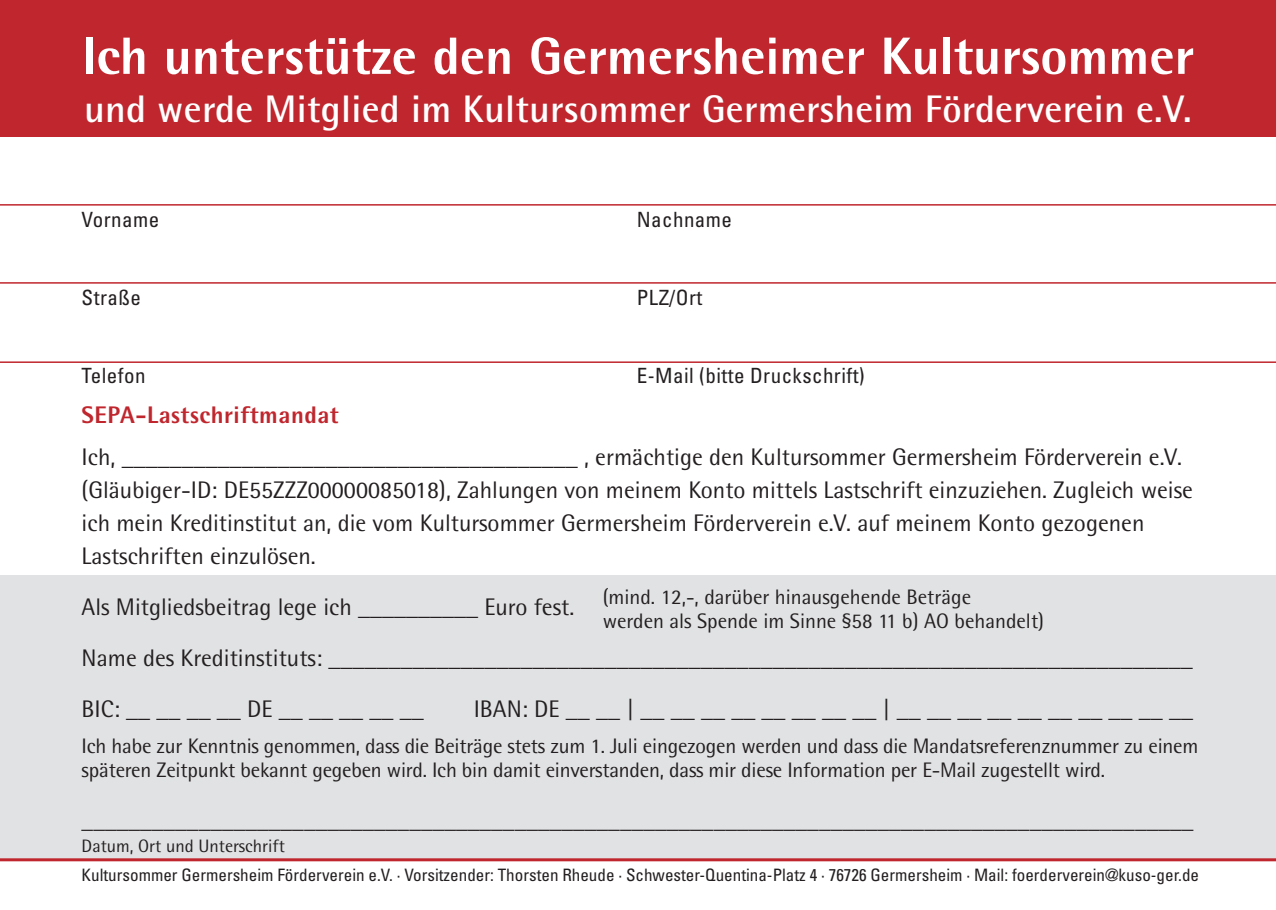
<style>
.page{position:relative;width:1276px;height:910px;background:#fff}
.page>*{position:absolute;margin:0;border:0;box-sizing:border-box;transform-origin:0 0}
.t1{font:800 52.5px "Rotis Semi Sans";color:#fff}
.t2{font:700 38.4px "Rotis Semi Sans";letter-spacing:.01em;color:#fff}
.t3{font:24px/33px "Rotis Semi Sans";color:#231f20}
.t4{font:800 24px "Rotis Semi Sans";letter-spacing:.02em;color:#c0262d}
.t5{font:23.4px "Rotis Semi Sans";color:#231f20}
.t6{font:21px/24px "Rotis Semi Sans";letter-spacing:-.01em;color:#231f20}
.t7{font:condensed 21px "Univers";letter-spacing:.02em;color:#231f20}
.t8{font:18px "Rotis Semi Sans";color:#231f20}
.t9{font:condensed 17.1px "Univers";color:#231f20}
</style>
<div class="page">
<div style="left:0;top:576px;width:1276px;height:283px;background:#e1e2e4"></div>
<div style="left:0;top:0;width:1276px;height:136px;background:#c0262d"></div>
<hr style="left:0;top:204px;width:1276px;height:2px;background:#c0262d">
<hr style="left:0;top:282px;width:1276px;height:2px;background:#c0262d">
<hr style="left:0;top:361px;width:1276px;height:2px;background:#c0262d">
<hr style="left:0;top:858px;width:1276px;height:3px;background:#c0262d">
<h1 class="t1" style="left:82px;top:23px;width:1113px">Ich unterstütze den Germersheimer Kultursommer</h1>
<h2 class="t2" style="left:84px;top:85px;width:1109px">und werde Mitglied im Kultursommer Germersheim Förderverein e.V.</h2>
<p class="t7" style="left:82px;top:206px;width:79px">Vorname</p>
<p class="t7" style="left:637px;top:206px;width:97px">Nachname</p>
<p class="t7" style="left:82px;top:284px;width:61px">Straße</p>
<p class="t7" style="left:637px;top:284px;width:67px">PLZ/Ort</p>
<p class="t7" style="left:82px;top:362px;width:65px">Telefon</p>
<p class="t7" style="left:637px;top:362px;width:229px">E-Mail (bitte Druckschrift)</p>
<p class="t4" style="left:82px;top:400px;width:259px">SEPA-Lastschriftmandat</p>
<p class="t3" style="left:82px;top:441px;width:1112px">Ich, ______________________________________ , ermächtige den Kultursommer Germersheim Förderverein e.V. (Gläubiger-ID: DE55ZZZ00000085018), Zahlungen von meinem Konto mittels Lastschrift einzuziehen. Zugleich weise ich mein Kreditinstitut an, die vom Kultursommer Germersheim Förderverein e.V. auf meinem Konto gezogenen Lastschriften einzulösen.</p>
<p class="t3" style="left:82px;top:582px;width:1112px;line-height:51px">Als Mitgliedsbeitrag lege ich __________ Euro fest.<br>Name des Kreditinstituts: ________________________________________________________________________<br>BIC: __ __ __ __ DE __ __ __ __ __</p>
<p class="t6" style="left:603px;top:585px;width:443px">(mind. 12,-, darüber hinausgehende Beträge<br>werden als Spende im Sinne §58 11 b) AO behandelt)</p>
<p class="t3" style="left:474px;top:693px;width:721px">IBAN: DE __ __ | __ __ __ __ __ __ __ __ | __ __ __ __ __ __ __ __ __ __</p>
<p class="t6" style="left:82px;top:734px;width:1118px">Ich habe zur Kenntnis genommen, dass die Beiträge stets zum 1. Juli eingezogen werden und dass die Mandatsreferenznummer zu einem späteren Zeitpunkt bekannt gegeben wird. Ich bin damit einverstanden, dass mir diese Information per E-Mail zugestellt wird.</p>
<p class="t5" style="left:82px;top:807px;width:1113px">_______________________________________________________________________________________________</p>
<p class="t8" style="left:82px;top:836px;width:205px">Datum, Ort und Unterschrift</p>
<p class="t9" style="left:82px;top:864px;width:1119px">Kultursommer Germersheim Förderverein e.V. · Vorsitzender: Thorsten Rheude · Schwester-Quentina-Platz 4 · 76726 Germersheim · Mail: foerderverein@kuso-ger.de</p>
</div>
